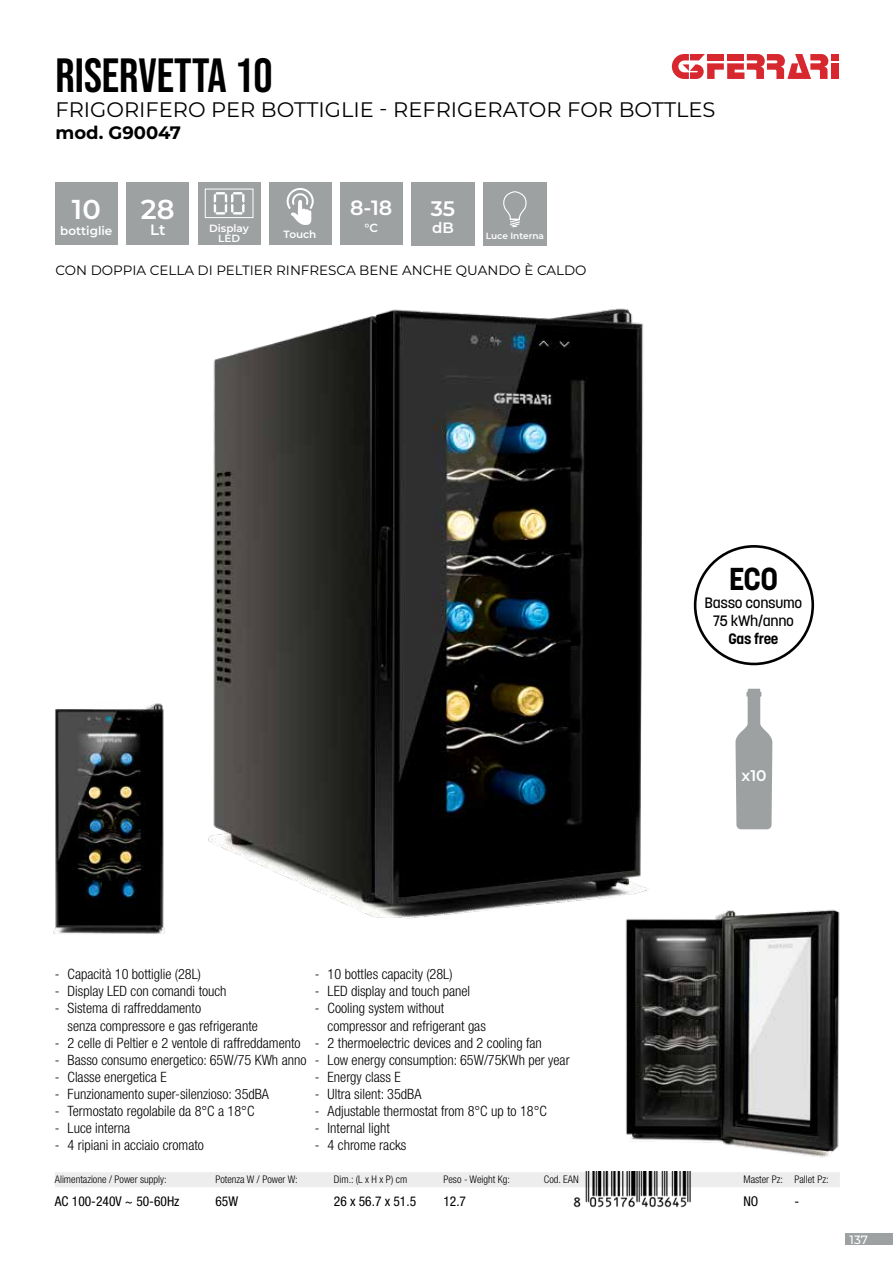
<style>
.page{position:relative;width:893px;height:1263px;background:#fff}
.page>*{position:absolute;margin:0;border:0;box-sizing:border-box;transform-origin:0 0}
.t1{font:48px "Bebas Neue";color:#000}
.t2{font:700 31.35px "Korolev";color:#000}
.t3{font:600 27.3px "Montserrat";color:#fff}
.t4{font:21px "Montserrat";color:#000}
.t5{font:600 21px "Montserrat";color:#fff}
.t6{font:600 20.7px "Montserrat";color:#fff}
.t7{font:700 18px "Montserrat";color:#000}
.t8{font:600 15.45px "Montserrat";color:#fff}
.t9{font:500 15px/18px "Korolev";letter-spacing:-.02em;color:#000;text-align:center}
.t10{font:700 15px "Korolev";letter-spacing:-.02em;color:#000}
.t11{font:600 15px "Montserrat";color:#fff}
.t12{font:300 condensed 14.25px/17.1px "Helvetica Neue LT Std";color:#000}
.t13{font:13.5px "Montserrat";color:#000}
.t14{font:condensed 13.5px "Helvetica Neue LT Std";color:#000}
.t15{font:600 12px "Montserrat";color:#fff}
.t16{font:500 12px "Montserrat";color:#fff}
.t17{font:600 11.85px "Montserrat";color:#fff}
.t18{font:300 condensed 10.5px "Helvetica Neue LT Std";color:#000}
.t19{font:600 10.5px/10.5px "Montserrat";color:#fff;text-align:center}
.t20{font:600 9px "Montserrat";color:#fff}
</style>
<div class="page">
<div style="left:845px;top:1233px;width:48px;height:12px;background:#9ea1a2"></div>
<div style="left:831px;top:63px;width:8px;height:16px;background:#d7282f"></div>
<div style="left:831px;top:54px;width:8px;height:6px;background:#d7282f"></div>
<svg style="left:672px;top:54px;width:156px;height:25px"></svg>
<img style="left:213px;top:308px;width:494px;height:611px">
<div style="left:483px;top:182px;width:63px;height:64px;background:#9ea1a2"></div>
<svg style="left:503px;top:192px;width:24px;height:36px"></svg>
<div style="left:55px;top:182px;width:63px;height:63px;background:#9ea1a2"></div>
<div style="left:411px;top:182px;width:64px;height:64px;background:#9ea1a2"></div>
<div style="left:126px;top:182px;width:63px;height:63px;background:#9ea1a2"></div>
<div style="left:198px;top:182px;width:62px;height:63px;background:#9ea1a2"></div>
<svg style="left:214px;top:192px;width:30px;height:23px"></svg>
<div style="left:205px;top:189px;width:48px;height:29px;border:1px solid #fff"></div>
<svg style="left:735px;top:689px;width:37px;height:140px"></svg>
<div style="left:694px;top:545px;width:120px;height:120px;border:3px solid #000;border-radius:50%"></div>
<div style="left:340px;top:182px;width:62px;height:63px;background:#9ea1a2"></div>
<div style="left:55px;top:1172px;width:785px;height:15px;background:#ededed"></div>
<img style="left:573px;top:1177px;width:118px;height:31px">
<div style="left:269px;top:182px;width:62px;height:63px;background:#9ea1a2"></div>
<svg style="left:286px;top:188px;width:28px;height:37px"></svg>
<img style="left:53px;top:682px;width:193px;height:252px">
<img style="left:568px;top:873px;width:272px;height:304px">
<h1 class="t1" style="left:55px;top:48px;width:219px">RISERVETTA 10</h1>
<h3 class="t4" style="left:55px;top:95px;width:662px">FRIGORIFERO PER BOTTIGLIE - REFRIGERATOR FOR BOTTLES</h3>
<p class="t7" style="left:55px;top:119px;width:127px">mod. G90047</p>
<h3 class="t3" style="left:72px;top:190px;width:30px">10</h3>
<p class="t15" style="left:60px;top:222px;width:54px">bottiglie</p>
<h3 class="t3" style="left:141px;top:190px;width:35px">28</h3>
<p class="t11" style="left:150px;top:219px;width:17px">Lt</p>
<p class="t19" style="left:209px;top:222px;width:41px">Display<br>LED</p>
<p class="t19" style="left:284px;top:229px;width:34px">Touch</p>
<h3 class="t6" style="left:350px;top:193px;width:44px">8-18</h3>
<p class="t17" style="left:364px;top:219px;width:15px">°C</p>
<h3 class="t5" style="left:431px;top:194px;width:26px">35</h3>
<p class="t11" style="left:432px;top:217px;width:23px">dB</p>
<p class="t20" style="left:486px;top:230px;width:60px">Luce Interna</p>
<p class="t13" style="left:55px;top:261px;width:533px">CON DOPPIA CELLA DI PELTIER RINFRESCA BENE ANCHE QUANDO È CALDO</p>
<h2 class="t2" style="left:729px;top:559px;width:51px">ECO</h2>
<p class="t9" style="left:705px;top:594px;width:99px">Basso consumo<br>75 kWh/anno</p>
<p class="t10" style="left:728px;top:629px;width:51px">Gas free</p>
<p class="t8" style="left:741px;top:765px;width:27px">x10</p>
<p class="t12" style="left:55px;top:965px;width:148px">- Capacità 10 bottiglie (28L)</p>
<p class="t12" style="left:55px;top:983px;width:173px">- Display LED con comandi touch</p>
<p class="t12" style="left:68px;top:1000px;width:192px;text-indent:-13px">- Sistema di raffreddamento<br>senza compressore e gas refrigerante</p>
<p class="t12" style="left:55px;top:1034px;width:247px">- 2 celle di Peltier e 2 ventole di raffreddamento</p>
<p class="t12" style="left:55px;top:1051px;width:253px">- Basso consumo energetico: 65W/75 KWh anno</p>
<p class="t12" style="left:55px;top:1068px;width:113px">- Classe energetica E</p>
<p class="t12" style="left:55px;top:1085px;width:216px">- Funzionamento super-silenzioso: 35dBA</p>
<p class="t12" style="left:55px;top:1102px;width:201px">- Termostato regolabile da 8°C a 18°C</p>
<p class="t12" style="left:55px;top:1119px;width:77px">- Luce interna</p>
<p class="t12" style="left:55px;top:1136px;width:151px">- 4 ripiani in acciaio cromato</p>
<p class="t12" style="left:315px;top:965px;width:139px">- 10 bottles capacity (28L)</p>
<p class="t12" style="left:315px;top:983px;width:157px">- LED display and touch panel</p>
<p class="t12" style="left:328px;top:1000px;width:160px;text-indent:-13px">- Cooling system without compressor and refrigerant gas</p>
<p class="t12" style="left:315px;top:1034px;width:229px">- 2 thermoelectric devices and 2 cooling fan</p>
<p class="t12" style="left:315px;top:1051px;width:256px">- Low energy consumption: 65W/75KWh per year</p>
<p class="t12" style="left:315px;top:1068px;width:87px">- Energy class E</p>
<p class="t12" style="left:315px;top:1085px;width:108px">- Ultra silent: 35dBA</p>
<p class="t12" style="left:315px;top:1102px;width:233px">- Adjustable thermostat from 8°C up to 18°C</p>
<p class="t12" style="left:315px;top:1119px;width:76px">- Internal light</p>
<p class="t12" style="left:315px;top:1136px;width:93px">- 4 chrome racks</p>
<p class="t18" style="left:55px;top:1173px;width:113px">Alimentazione / Power supply:</p>
<p class="t18" style="left:215px;top:1173px;width:84px">Potenza W / Power W:</p>
<p class="t18" style="left:334px;top:1173px;width:75px">Dim.: (L x H x P) cm</p>
<p class="t18" style="left:443px;top:1173px;width:68px">Peso - Weight Kg:</p>
<p class="t18" style="left:544px;top:1173px;width:36px">Cod. EAN</p>
<p class="t18" style="left:743px;top:1173px;width:87px">Master Pz: Pallet Pz:</p>
<p class="t14" style="left:55px;top:1194px;width:126px">AC 100-240V ~ 50-60Hz</p>
<p class="t14" style="left:215px;top:1194px;width:24px">65W</p>
<p class="t14" style="left:334px;top:1194px;width:84px">26 x 56.7 x 51.5</p>
<p class="t14" style="left:443px;top:1194px;width:24px">12.7</p>
<p class="t14" style="left:743px;top:1194px;width:17px">NO</p>
<p class="t14" style="left:794px;top:1194px;width:6px">-</p>
<p class="t16" style="left:850px;top:1231px;width:20px">137</p>
</div>
